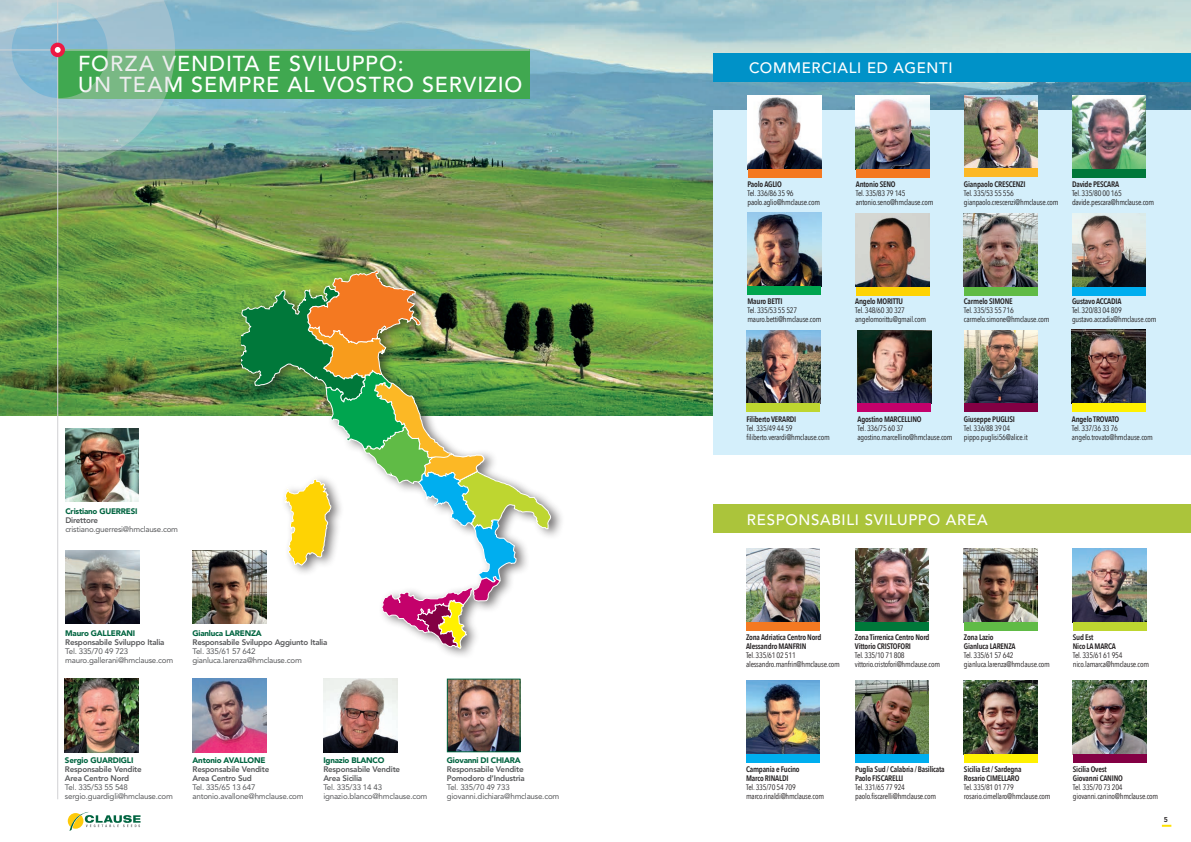
<style>
.page{position:relative;width:1191px;height:842px;background:#fff}
.page>*{position:absolute;margin:0;border:0;box-sizing:border-box;transform-origin:0 0}
.t1{font:500 21.5px/21px "Avenir LT Std";letter-spacing:.045em;color:#fff}
.t2{font:500 15px "Avenir LT Std";letter-spacing:.045em;color:#fff}
.t3{font:8px/9px "Avenir Next Condensed";letter-spacing:-.025em;color:#231f20}
.t4{font:600 8px/9px "Avenir Next Condensed";letter-spacing:-.025em;color:#231f20}
.t5{font:8px/9px "Avenir LT Std";letter-spacing:-.025em;color:#57585a}
.t6{font:800 8px/9px "Avenir LT Std";letter-spacing:-.025em;color:#57585a}
.t7{font:900 8px "Avenir LT Std";letter-spacing:-.025em;color:#006440}
.t8{font:800 7px "Avenir LT Std";color:#231f20}
</style>
<div class="page">
<svg style="left:1161px;top:825px;width:10px;height:2px"></svg>
<svg style="left:68px;top:812px;width:72px;height:19px"></svg>
<img style="left:0;top:0;width:1191px;height:416px">
<div style="left:58px;top:50px;width:471px;height:49px;background:#40a850"></div>
<hr style="left:0;top:49px;width:529px;height:1px;background:#d1d2d4">
<hr style="left:57px;top:0;width:1px;height:799px;background:#d1d2d4">
<div style="left:237px;top:265px;width:328px;height:395px;background:#231f20;opacity:.62"></div>
<img style="left:241px;top:270px;width:310px;height:383px">
<img style="left:66px;top:428px;width:73px;height:73px">
<img style="left:192px;top:679px;width:74px;height:73px">
<img style="left:65px;top:550px;width:74px;height:74px">
<img style="left:323px;top:679px;width:74px;height:73px">
<img style="left:192px;top:550px;width:74px;height:74px">
<img style="left:449px;top:681px;width:69px;height:69px">
<div style="left:447px;top:679px;width:73px;height:73px;border:1px solid #006440"></div>
<img style="left:65px;top:679px;width:74px;height:73px">
<div style="left:713px;top:505px;width:478px;height:28px;background:#abc43b"></div>
<div style="left:713px;top:53px;width:478px;height:29px;background:#0092c8"></div>
<div style="left:713px;top:110px;width:478px;height:344px;background:#d4effb"></div>
<img style="left:746px;top:680px;width:73px;height:74px">
<img style="left:964px;top:680px;width:73px;height:74px">
<img style="left:1073px;top:680px;width:73px;height:74px">
<img style="left:855px;top:681px;width:74px;height:73px">
<img style="left:748px;top:95px;width:73px;height:74px">
<div style="left:748px;top:169px;width:73px;height:8px;background:#f47921"></div>
<img style="left:856px;top:95px;width:73px;height:74px">
<div style="left:856px;top:169px;width:73px;height:8px;background:#f47921"></div>
<img style="left:964px;top:96px;width:73px;height:73px">
<div style="left:964px;top:169px;width:73px;height:8px;background:#fcb825"></div>
<img style="left:1072px;top:95px;width:73px;height:74px">
<div style="left:1072px;top:169px;width:73px;height:8px;background:#00783a"></div>
<img style="left:747px;top:213px;width:74px;height:73px">
<div style="left:747px;top:286px;width:74px;height:9px;background:#00a54f"></div>
<img style="left:856px;top:213px;width:73px;height:74px">
<div style="left:856px;top:287px;width:73px;height:8px;background:#fed304"></div>
<img style="left:964px;top:213px;width:73px;height:74px">
<div style="left:964px;top:287px;width:73px;height:8px;background:#60bb46"></div>
<img style="left:1072px;top:213px;width:73px;height:74px">
<div style="left:1072px;top:287px;width:73px;height:8px;background:#00aeef"></div>
<img style="left:746px;top:330px;width:74px;height:74px">
<div style="left:746px;top:404px;width:74px;height:8px;background:#bed630"></div>
<img style="left:857px;top:330px;width:74px;height:74px">
<div style="left:857px;top:404px;width:74px;height:8px;background:#c4016b"></div>
<img style="left:964px;top:330px;width:73px;height:74px">
<div style="left:964px;top:404px;width:73px;height:8px;background:#830044"></div>
<img style="left:1071px;top:330px;width:74px;height:74px">
<div style="left:1072px;top:404px;width:73px;height:8px;background:#fff101"></div>
<img style="left:746px;top:549px;width:73px;height:73px">
<div style="left:746px;top:622px;width:74px;height:9px;background:#f47921"></div>
<div style="left:746px;top:754px;width:73px;height:8px;background:#00aeef"></div>
<img style="left:855px;top:549px;width:73px;height:73px">
<div style="left:855px;top:622px;width:73px;height:9px;background:#00783a"></div>
<div style="left:964px;top:754px;width:73px;height:8px;background:#fff101"></div>
<img style="left:964px;top:549px;width:73px;height:73px">
<div style="left:964px;top:622px;width:73px;height:9px;background:#60bb46"></div>
<div style="left:1073px;top:754px;width:73px;height:8px;background:#830044"></div>
<div style="left:855px;top:754px;width:74px;height:9px;background:#00aeef"></div>
<img style="left:1072px;top:549px;width:74px;height:73px">
<div style="left:1072px;top:622px;width:74px;height:9px;background:#bed630"></div>
<svg style="left:0;top:0;width:175px;height:166px;background:#8eb9b4"></svg>
<h1 class="t1" style="left:78px;top:54px;width:446px">FORZA VENDITA E SVILUPPO:<br>UN TEAM SEMPRE AL VOSTRO SERVIZIO</h1>
<p class="t7" style="left:65px;top:507px;width:74px">Cristiano GUERRESI</p>
<p class="t6" style="left:65px;top:516px;width:34px">Direttore</p>
<p class="t5" style="left:65px;top:525px;width:114px">cristiano.guerresi@hmclause.com</p>
<p class="t7" style="left:65px;top:628px;width:71px">Mauro GALLERANI</p>
<p class="t6" style="left:65px;top:637px;width:101px">Responsabile Sviluppo Italia</p>
<p class="t5" style="left:65px;top:646px;width:109px">Tel. 335/70 49 723 mauro.gallerani@hmclause.com</p>
<p class="t7" style="left:192px;top:628px;width:71px">Gianluca LARENZA</p>
<p class="t6" style="left:192px;top:637px;width:136px">Responsabile Sviluppo Aggiunto Italia</p>
<p class="t5" style="left:192px;top:646px;width:111px">Tel. 335/61 57 642 gianluca.larenza@hmclause.com</p>
<p class="t7" style="left:65px;top:756px;width:70px">Sergio GUARDIGLI</p>
<p class="t6" style="left:65px;top:765px;width:78px">Responsabile Vendite<br>Area Centro Nord</p>
<p class="t5" style="left:65px;top:783px;width:109px">Tel. 335/53 55 548 sergio.guardigli@hmclause.com</p>
<p class="t7" style="left:192px;top:756px;width:74px">Antonio AVALLONE</p>
<p class="t6" style="left:192px;top:765px;width:78px">Responsabile Vendite<br>Area Centro Sud</p>
<p class="t5" style="left:192px;top:783px;width:113px">Tel. 335/65 13 647 antonio.avallone@hmclause.com</p>
<p class="t7" style="left:323px;top:756px;width:63px">Ignazio BLANCO</p>
<p class="t6" style="left:323px;top:765px;width:78px">Responsabile Vendite<br>Area Sicilia</p>
<p class="t5" style="left:323px;top:783px;width:106px">Tel. 335/33 14 43 ignazio.blanco@hmclause.com</p>
<p class="t7" style="left:447px;top:756px;width:75px">Giovanni DI CHIARA</p>
<p class="t6" style="left:447px;top:765px;width:79px">Responsabile Vendite<br>Pomodoro d’Industria</p>
<p class="t5" style="left:447px;top:783px;width:114px">Tel. 335/70 49 733 giovanni.dichiara@hmclause.com</p>
<h2 class="t2" style="left:749px;top:59px;width:205px">COMMERCIALI ED AGENTI</h2>
<p class="t4" style="left:747px;top:179px;width:36px">Paolo AGLIO</p>
<p class="t3" style="left:747px;top:188px;width:74px">Tel. 336/86 35 96 paolo.aglio@hmclause.com</p>
<p class="t4" style="left:856px;top:179px;width:41px">Antonio SENO</p>
<p class="t3" style="left:856px;top:188px;width:79px">Tel. 335/83 79 145 antonio.seno@hmclause.com</p>
<p class="t4" style="left:964px;top:179px;width:63px">Gianpaolo CRESCENZI</p>
<p class="t3" style="left:964px;top:188px;width:96px">Tel. 335/53 55 556 gianpaolo.crescenzi@hmclause.com</p>
<p class="t4" style="left:1072px;top:179px;width:49px">Davide PESCARA</p>
<p class="t3" style="left:1072px;top:188px;width:84px">Tel. 335/80 00 165 davide.pescara@hmclause.com</p>
<p class="t4" style="left:747px;top:297px;width:37px">Mauro BETTI</p>
<p class="t3" style="left:747px;top:306px;width:75px">Tel. 335/53 55 527 mauro.betti@hmclause.com</p>
<p class="t4" style="left:855px;top:297px;width:49px">Angelo MORITTU</p>
<p class="t3" style="left:855px;top:306px;width:72px">Tel. 348/60 30 327 angelomorittu@gmail.com</p>
<p class="t4" style="left:964px;top:297px;width:50px">Carmelo SIMONE</p>
<p class="t3" style="left:964px;top:306px;width:87px">Tel. 335/53 55 716 carmelo.simone@hmclause.com</p>
<p class="t4" style="left:1072px;top:297px;width:51px">Gustavo ACCADIA</p>
<p class="t3" style="left:1072px;top:306px;width:86px">Tel. 320/83 04 809 gustavo.accadia@hmclause.com</p>
<p class="t4" style="left:746px;top:414px;width:51px">Filiberto VERARDI</p>
<p class="t3" style="left:746px;top:423px;width:85px">Tel. 335/49 44 59 filiberto.verardi@hmclause.com</p>
<p class="t4" style="left:857px;top:414px;width:66px">Agostino MARCELLINO</p>
<p class="t3" style="left:857px;top:423px;width:97px">Tel. 336/75 60 37 agostino.marcellino@hmclause.com</p>
<p class="t4" style="left:964px;top:414px;width:52px">Giuseppe PUGLISI</p>
<p class="t3" style="left:964px;top:423px;width:65px">Tel. 336/88 39 04 pippo.puglisi56@alice.it</p>
<p class="t4" style="left:1071px;top:414px;width:49px">Angelo TROVATO</p>
<p class="t3" style="left:1071px;top:423px;width:82px">Tel. 337/36 33 76 angelo.trovato@hmclause.com</p>
<h2 class="t2" style="left:747px;top:511px;width:242px">RESPONSABILI SVILUPPO AREA</h2>
<p class="t4" style="left:746px;top:633px;width:77px">Zona Adriatica Centro Nord<br>Alessandro MANFRIN</p>
<p class="t3" style="left:746px;top:651px;width:95px">Tel. 335/61 02 511 alessandro.manfrin@hmclause.com</p>
<p class="t4" style="left:855px;top:633px;width:76px">Zona Tirrenica Centro Nord<br>Vittorio CRISTOFORI</p>
<p class="t3" style="left:855px;top:651px;width:87px">Tel. 335/10 71 808 vittorio.cristofori@hmclause.com</p>
<p class="t4" style="left:964px;top:633px;width:53px">Zona Lazio<br>Gianluca LARENZA</p>
<p class="t3" style="left:964px;top:651px;width:87px">Tel. 335/61 57 642 gianluca.larenza@hmclause.com</p>
<p class="t4" style="left:1072px;top:633px;width:45px">Sud Est<br>Nico LA MARCA</p>
<p class="t3" style="left:1072px;top:651px;width:78px">Tel. 335/61 61 954 nico.lamarca@hmclause.com</p>
<p class="t4" style="left:746px;top:764px;width:55px">Campania e Fucino<br>Marco RINALDI</p>
<p class="t3" style="left:746px;top:782px;width:79px">Tel. 335/70 54 709 marco.rinaldi@hmclause.com</p>
<p class="t4" style="left:855px;top:765px;width:91px">Puglia Sud / Calabria / Basilicata<br>Paolo FISCARELLI</p>
<p class="t3" style="left:855px;top:783px;width:82px">Tel. 331/65 77 924 paolo.fiscarelli@hmclause.com</p>
<p class="t4" style="left:964px;top:764px;width:59px">Sicilia Est / Sardegna<br>Rosario CIMELLARO</p>
<p class="t3" style="left:964px;top:782px;width:88px">Tel. 335/81 01 779 rosario.cimellaro@hmclause.com</p>
<p class="t4" style="left:1073px;top:764px;width:51px">Sicilia Ovest<br>Giovanni CANINO</p>
<p class="t3" style="left:1073px;top:782px;width:87px">Tel. 335/70 73 204 giovanni.canino@hmclause.com</p>
<p class="t8" style="left:1164px;top:815px;width:6px">5</p>
</div>
